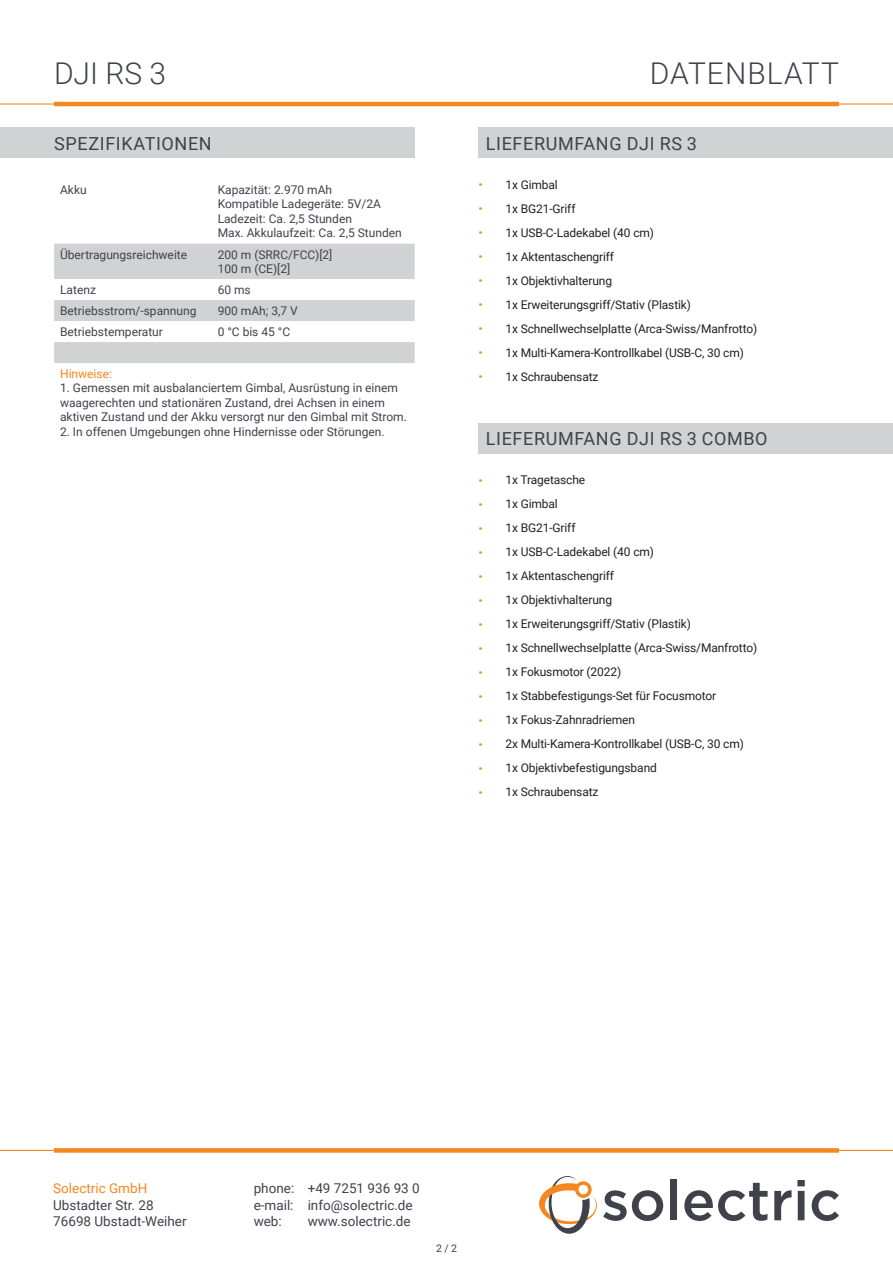
<style>
.page{position:relative;width:893px;height:1263px;background:#fff}
.page>*{position:absolute;margin:0;border:0;box-sizing:border-box;transform-origin:0 0}
.t1{font:300 30px "Roboto";letter-spacing:.03em;color:#40424b}
.t2{font:18px "Roboto";letter-spacing:.035em;color:#40424b}
.t3{font:13.5px "Roboto";color:#40424b}
.t4{font:13.5px "Roboto";color:#f5871f}
.t5{font:12px "Roboto";letter-spacing:-.01em;color:#231f20}
.Zelle{font:12px/14.4px "Roboto";color:#40424b}
.Zelle-2{font:12px "Roboto";color:#f5871f}
.t6{font:10.5px "Roboto";color:#40424b}
.s1{color:#f5871f}
</style>
<div class="page">
<hr style="left:0;top:103px;width:893px;height:2px;background:#f5871f">
<hr style="left:54px;top:102px;width:785px;height:4px;background:#f5871f">
<div style="left:0;top:128px;width:415px;height:30px;background:#d1d2d4"></div>
<svg style="left:54px;top:244px;width:361px;height:119px"></svg>
<hr style="left:0;top:1150px;width:893px;height:1px;background:#f5871f">
<svg style="left:603px;top:1190px;width:60px;height:31px"></svg>
<div style="left:670px;top:1179px;width:7px;height:41px;background:#40424b"></div>
<svg style="left:684px;top:1183px;width:84px;height:38px"></svg>
<svg style="left:774px;top:1190px;width:17px;height:30px"></svg>
<svg style="left:797px;top:1180px;width:8px;height:40px"></svg>
<svg style="left:812px;top:1190px;width:27px;height:31px"></svg>
<svg style="left:539px;top:1176px;width:58px;height:58px"></svg>
<div style="left:54px;top:1148px;width:785px;height:5px;background:#f5871f"></div>
<div style="left:478px;top:128px;width:415px;height:30px;background:#d1d2d4"></div>
<div style="left:478px;top:423px;width:415px;height:31px;background:#d1d2d4"></div>
<h1 class="t1" style="left:54px;top:53px;width:114px">DJI RS 3</h1>
<h1 class="t1" style="left:650px;top:53px;width:191px">DATENBLATT</h1>
<p class="t2" style="left:54px;top:131px;width:159px">SPEZIFIKATIONEN</p>
<p class="Zelle" style="left:60px;top:182px;width:28px">Akku</p>
<p class="Zelle" style="left:218px;top:182px;width:116px">Kapazität: 2.970 mAh</p>
<p class="Zelle" style="left:218px;top:197px;width:165px">Kompatible Ladegeräte: 5V/2A</p>
<p class="Zelle" style="left:218px;top:211px;width:136px">Ladezeit: Ca. 2,5 Stunden</p>
<p class="Zelle" style="left:218px;top:225px;width:186px">Max. Akkulaufzeit: Ca. 2,5 Stunden</p>
<p class="Zelle" style="left:60px;top:247px;width:129px">Übertragungsreichweite</p>
<p class="Zelle" style="left:218px;top:247px;width:116px">200 m (SRRC/FCC)[2]<br>100 m (CE)[2]</p>
<p class="Zelle" style="left:60px;top:282px;width:37px">Latenz</p>
<p class="Zelle" style="left:218px;top:282px;width:35px">60 ms</p>
<p class="Zelle" style="left:60px;top:303px;width:138px">Betriebsstrom/-spannung</p>
<p class="Zelle" style="left:218px;top:303px;width:82px">900 mAh; 3,7 V</p>
<p class="Zelle" style="left:60px;top:324px;width:104px">Betriebstemperatur</p>
<p class="Zelle" style="left:218px;top:324px;width:74px">0 °C bis 45 °C</p>
<p class="Zelle-2" style="left:60px;top:365px;width:53px">Hinweise:</p>
<p class="Zelle" style="left:60px;top:380px;width:348px">1. Gemessen mit ausbalanciertem Gimbal, Ausrüstung in einem waagerechten und stationären Zustand, drei Achsen in einem aktiven Zustand und der Akku versorgt nur den Gimbal mit Strom.</p>
<p class="Zelle" style="left:60px;top:424px;width:326px">2. In offenen Umgebungen ohne Hindernisse oder Störungen.</p>
<p class="t2" style="left:486px;top:131px;width:213px">LIEFERUMFANG DJI RS 3</p>
<p class="t5" style="left:478px;top:176px;width:81px"><span class="s1">•</span> 1x Gimbal</p>
<p class="t5" style="left:478px;top:200px;width:99px"><span class="s1">•</span> 1x BG21-Griff</p>
<p class="t5" style="left:478px;top:224px;width:177px"><span class="s1">•</span> 1x USB-C-Ladekabel (40 cm)</p>
<p class="t5" style="left:478px;top:248px;width:137px"><span class="s1">•</span> 1x Aktentaschengriff</p>
<p class="t5" style="left:478px;top:272px;width:135px"><span class="s1">•</span> 1x Objektivhalterung</p>
<p class="t5" style="left:478px;top:296px;width:214px"><span class="s1">•</span> 1x Erweiterungsgriff/Stativ (Plastik)</p>
<p class="t5" style="left:478px;top:320px;width:280px"><span class="s1">•</span> 1x Schnellwechselplatte (Arca-Swiss/Manfrotto)</p>
<p class="t5" style="left:478px;top:344px;width:267px"><span class="s1">•</span> 1x Multi-Kamera-Kontrollkabel (USB-C, 30 cm)</p>
<p class="t5" style="left:478px;top:368px;width:122px"><span class="s1">•</span> 1x Schraubensatz</p>
<p class="t2" style="left:486px;top:426px;width:283px">LIEFERUMFANG DJI RS 3 COMBO</p>
<p class="t5" style="left:478px;top:471px;width:108px"><span class="s1">•</span> 1x Tragetasche</p>
<p class="t5" style="left:478px;top:495px;width:81px"><span class="s1">•</span> 1x Gimbal</p>
<p class="t5" style="left:478px;top:519px;width:99px"><span class="s1">•</span> 1x BG21-Griff</p>
<p class="t5" style="left:478px;top:543px;width:177px"><span class="s1">•</span> 1x USB-C-Ladekabel (40 cm)</p>
<p class="t5" style="left:478px;top:567px;width:137px"><span class="s1">•</span> 1x Aktentaschengriff</p>
<p class="t5" style="left:478px;top:591px;width:135px"><span class="s1">•</span> 1x Objektivhalterung</p>
<p class="t5" style="left:478px;top:615px;width:214px"><span class="s1">•</span> 1x Erweiterungsgriff/Stativ (Plastik)</p>
<p class="t5" style="left:478px;top:639px;width:280px"><span class="s1">•</span> 1x Schnellwechselplatte (Arca-Swiss/Manfrotto)</p>
<p class="t5" style="left:478px;top:663px;width:144px"><span class="s1">•</span> 1x Fokusmotor (2022)</p>
<p class="t5" style="left:478px;top:687px;width:239px"><span class="s1">•</span> 1x Stabbefestigungs-Set für Focusmotor</p>
<p class="t5" style="left:478px;top:711px;width:158px"><span class="s1">•</span> 1x Fokus-Zahnradriemen</p>
<p class="t5" style="left:478px;top:735px;width:267px"><span class="s1">•</span> 2x Multi-Kamera-Kontrollkabel (USB-C, 30 cm)</p>
<p class="t5" style="left:478px;top:759px;width:180px"><span class="s1">•</span> 1x Objektivbefestigungsband</p>
<p class="t5" style="left:478px;top:783px;width:122px"><span class="s1">•</span> 1x Schraubensatz</p>
<p class="t4" style="left:53px;top:1179px;width:96px">Solectric GmbH</p>
<p class="t3" style="left:53px;top:1196px;width:102px">Ubstadter Str. 28</p>
<p class="t3" style="left:53px;top:1212px;width:135px">76698 Ubstadt-Weiher</p>
<p class="t3" style="left:254px;top:1179px;width:168px">phone: +49 7251 936 93 0</p>
<p class="t3" style="left:254px;top:1196px;width:161px">e-mail: info@solectric.de</p>
<p class="t3" style="left:254px;top:1212px;width:30px">web:</p>
<p class="t3" style="left:308px;top:1212px;width:104px">www.solectric.de</p>
<p class="t6" style="left:436px;top:1241px;width:22px">2 / 2</p>
</div>
